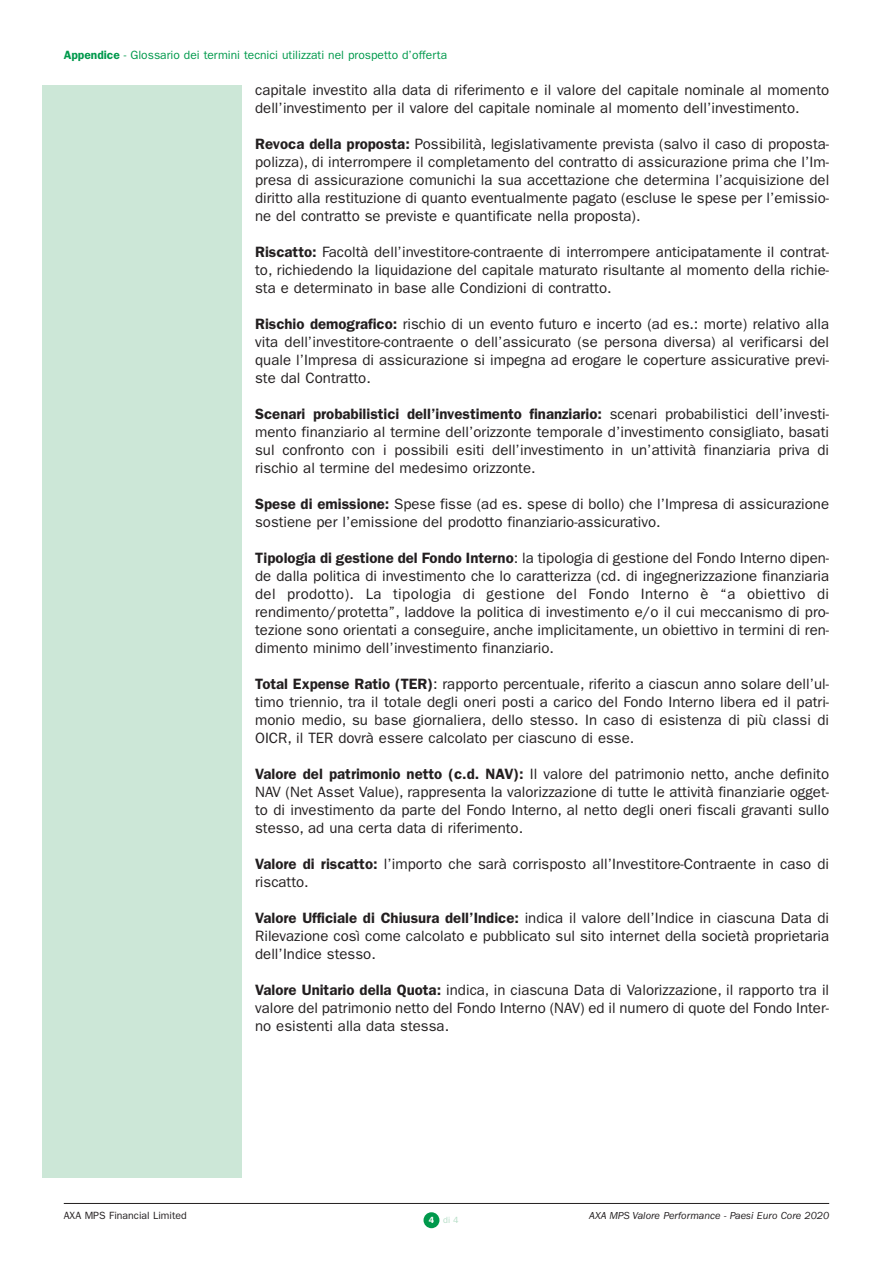
<style>
.page{position:relative;width:893px;height:1263px;background:#fff}
.page>*{position:absolute;margin:0;border:0;box-sizing:border-box;transform-origin:0 0}
.t1{font:15px/18px "Franklin Gothic";color:#231f20;text-align:justify}
.t2{font:12px "Franklin Gothic";color:#00994c}
.t3{font:italic 10.5px "Franklin Gothic";color:#231f20}
.t4{font:10.5px "Franklin Gothic";color:#231f20}
.t5{font:9px "Franklin Gothic";color:#b5ddc6}
.s1{font-weight:600}
.s2{font-weight:600;color:#fff}
.s3{color:#fff}
</style>
<div class="page">
<div style="left:423px;top:1212px;width:16px;height:16px;background:#00994c;border-radius:50%"></div>
<div style="left:43px;top:85px;width:199px;height:1093px;background:#cce7d7"></div>
<hr style="left:64px;top:1203px;width:765px;height:1px;background:#231f20">
<p class="t2" style="left:64px;top:51px;width:385px"><span class="s1">Appendice</span> - Glossario dei termini tecnici utilizzati nel prospetto d’offerta</p>
<p class="t1" style="left:255px;top:82px;width:576px">capitale investito alla data di riferimento e il valore del capitale nominale al momento dell’investimento per il valore del capitale nominale al momento dell’investimento.</p>
<p class="t1" style="left:255px;top:136px;width:576px"><span class="s1">Revoca della proposta:</span> Possibilità, legislativamente prevista (salvo il caso di proposta&shy;polizza), di interrompere il completamento del contratto di assicurazione prima che l’Im&shy;presa di assicurazione comunichi la sua accettazione che determina l’acquisizione del diritto alla restituzione di quanto eventualmente pagato (escluse le spese per l’emissio&shy;ne del contratto se previste e quantificate nella proposta).</p>
<p class="t1" style="left:255px;top:244px;width:576px"><span class="s1">Riscatto:</span> Facoltà dell’investitore-contraente di interrompere anticipatamente il contrat&shy;to, richiedendo la liquidazione del capitale maturato risultante al momento della richie&shy;sta e determinato in base alle Condizioni di contratto.</p>
<p class="t1" style="left:255px;top:316px;width:575px"><span class="s1">Rischio demografico:</span> rischio di un evento futuro e incerto (ad es.: morte) relativo alla vita dell’investitore-contraente o dell’assicurato (se persona diversa) al verificarsi del quale l’Impresa di assicurazione si impegna ad erogare le coperture assicurative previ&shy;ste dal Contratto.</p>
<p class="t1" style="left:255px;top:406px;width:576px"><span class="s1">Scenari probabilistici dell’investimento finanziario:</span> scenari probabilistici dell’investi&shy;mento finanziario al termine dell’orizzonte temporale d’investimento consigliato, basati sul confronto con i possibili esiti dell’investimento in un’attività finanziaria priva di rischio al termine del medesimo orizzonte.</p>
<p class="t1" style="left:255px;top:496px;width:575px"><span class="s1">Spese di emissione:</span> Spese fisse (ad es. spese di bollo) che l’Impresa di assicurazione sostiene per l’emissione del prodotto finanziario-assicurativo.</p>
<p class="t1" style="left:255px;top:550px;width:576px"><span class="s1">Tipologia di gestione del Fondo Interno</span>: la tipologia di gestione del Fondo Interno dipen&shy;de dalla politica di investimento che lo caratterizza (cd. di ingegnerizzazione finanziaria del prodotto). La tipologia di gestione del Fondo Interno è “a obiettivo di rendimento/protetta”, laddove la politica di investimento e/o il cui meccanismo di pro&shy;tezione sono orientati a conseguire, anche implicitamente, un obiettivo in termini di ren&shy;dimento minimo dell’investimento finanziario.</p>
<p class="t1" style="left:255px;top:676px;width:576px"><span class="s1">Total Expense Ratio (TER)</span>: rapporto percentuale, riferito a ciascun anno solare dell’ul&shy;timo triennio, tra il totale degli oneri posti a carico del Fondo Interno libera ed il patri&shy;monio medio, su base giornaliera, dello stesso. In caso di esistenza di più classi di OICR, il TER dovrà essere calcolato per ciascuno di esse.</p>
<p class="t1" style="left:255px;top:766px;width:576px"><span class="s1">Valore del patrimonio netto (c.d. NAV):</span> Il valore del patrimonio netto, anche definito NAV (Net Asset Value), rappresenta la valorizzazione di tutte le attività finanziarie ogget&shy;to di investimento da parte del Fondo Interno, al netto degli oneri fiscali gravanti sullo stesso, ad una certa data di riferimento.</p>
<p class="t1" style="left:255px;top:856px;width:575px"><span class="s1">Valore di riscatto:</span> l’importo che sarà corrisposto all’Investitore-Contraente in caso di riscatto.</p>
<p class="t1" style="left:255px;top:910px;width:576px"><span class="s1">Valore Ufficiale di Chiusura dell’Indice:</span> indica il valore dell’Indice in ciascuna Data di Rilevazione così come calcolato e pubblicato sul sito internet della società proprietaria dell’Indice stesso.</p>
<p class="t1" style="left:255px;top:982px;width:576px"><span class="s1">Valore Unitario della Quota:</span> indica, in ciascuna Data di Valorizzazione, il rapporto tra il valore del patrimonio netto del Fondo Interno (NAV) ed il numero di quote del Fondo Inter&shy;no esistenti alla data stessa.</p>
<p class="t4" style="left:64px;top:1211px;width:124px">AXA MPS Financial Limited</p>
<p class="t3" style="left:589px;top:1211px;width:241px">AXA MPS Valore Performance - Paesi Euro Core 2020</p>
<p class="t5" style="left:429px;top:1217px;width:37px"><span class="s2">4</span> di 4<span class="s3">2</span></p>
</div>
